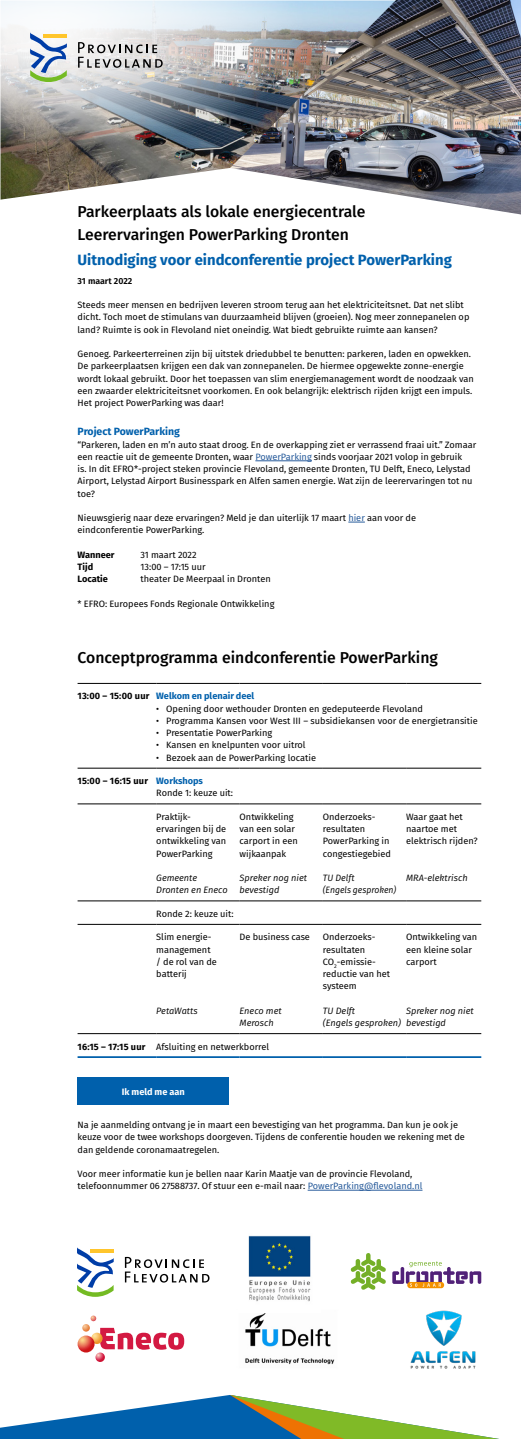
<style>
.page{position:relative;width:521px;height:1439px;background:#fff}
.page>*{position:absolute;margin:0;border:0;box-sizing:border-box;transform-origin:0 0}
.PFL_-_P_Subtitel_oms{font:500 15.75px "Fira Sans";color:#000}
.t1{font:700 14.88px "Fira Sans";color:#0060ac}
.Tussenkop{font:700 10.5px "Fira Sans";color:#0060ac}
.Body{font:9.19px/12.2px "Fira Sans";color:#000}
.Body-2{font:italic 9.19px/12.2px "Fira Sans";color:#000}
.Body-3{font:700 9.19px "Fira Sans";letter-spacing:.02em;color:#000}
.Body-4{font:700 9.19px "Fira Sans";color:#0060ac}
.Body-5{font:700 9.19px "Fira Sans";color:#000}
.Body-6{font:700 9.19px "Fira Sans";color:#fff}
.PFL_-_H3_Alineakop{font:600 8.75px "Fira Sans";color:#000}
.s1{color:#275b9b}
</style>
<div class="page">
<svg style="left:0;top:149px;width:230px;height:19px"></svg>
<img style="left:230px;top:0;width:291px;height:168px">
<img style="left:0;top:0;width:308px;height:149px">
<svg style="left:0;top:168px;width:521px;height:47px"></svg>
<svg style="left:31px;top:32px;width:36px;height:50px"></svg>
<svg style="left:78px;top:42px;width:85px;height:26px"></svg>
<svg style="left:0;top:1395px;width:499px;height:44px"></svg>
<svg style="left:78px;top:1248px;width:36px;height:48px"></svg>
<svg style="left:125px;top:1257px;width:84px;height:25px"></svg>
<img style="left:245px;top:1313px;width:90px;height:52px">
<hr style="left:255px;top:460px;width:57px;height:1px;background:#275b9b">
<svg style="left:348px;top:522px;width:17px;height:1px"></svg>
<hr style="left:308px;top:1190px;width:114px;height:1px;background:#275b9b">
<hr style="left:78px;top:683px;width:78px;height:1px;background:#000">
<hr style="left:156px;top:683px;width:84px;height:1px;background:#000">
<hr style="left:240px;top:683px;width:83px;height:1px;background:#000">
<hr style="left:323px;top:683px;width:83px;height:1px;background:#000">
<hr style="left:406px;top:683px;width:75px;height:1px;background:#000">
<hr style="left:78px;top:768px;width:78px;height:1px;background:#000">
<hr style="left:156px;top:768px;width:84px;height:1px;background:#000">
<hr style="left:240px;top:768px;width:83px;height:1px;background:#000">
<hr style="left:323px;top:768px;width:83px;height:1px;background:#000">
<hr style="left:406px;top:768px;width:75px;height:1px;background:#000">
<hr style="left:78px;top:900px;width:78px;height:1px;background:#000">
<hr style="left:156px;top:900px;width:84px;height:1px;background:#000">
<hr style="left:240px;top:900px;width:83px;height:1px;background:#000">
<hr style="left:323px;top:900px;width:83px;height:1px;background:#000">
<hr style="left:406px;top:900px;width:75px;height:1px;background:#000">
<hr style="left:78px;top:924px;width:78px;height:1px;background:#000">
<hr style="left:156px;top:924px;width:84px;height:1px;background:#000">
<hr style="left:240px;top:924px;width:83px;height:1px;background:#000">
<hr style="left:323px;top:924px;width:83px;height:1px;background:#000">
<hr style="left:406px;top:924px;width:75px;height:1px;background:#000">
<hr style="left:78px;top:1033px;width:78px;height:1px;background:#000">
<hr style="left:156px;top:1033px;width:84px;height:1px;background:#000">
<hr style="left:240px;top:1033px;width:83px;height:1px;background:#000">
<hr style="left:323px;top:1033px;width:83px;height:1px;background:#000">
<hr style="left:406px;top:1033px;width:75px;height:1px;background:#000">
<hr style="left:78px;top:1056px;width:78px;height:2px;background:#0060ac">
<hr style="left:156px;top:1056px;width:84px;height:2px;background:#0060ac">
<hr style="left:240px;top:1056px;width:83px;height:2px;background:#0060ac">
<hr style="left:323px;top:1056px;width:83px;height:2px;background:#0060ac">
<hr style="left:406px;top:1056px;width:75px;height:2px;background:#0060ac">
<hr style="left:78px;top:804px;width:78px;height:1px;background:#000">
<hr style="left:156px;top:804px;width:84px;height:1px;background:#000">
<hr style="left:240px;top:804px;width:83px;height:1px;background:#000">
<hr style="left:323px;top:804px;width:83px;height:1px;background:#000">
<hr style="left:406px;top:804px;width:75px;height:1px;background:#000">
<div style="left:78px;top:1077px;width:151px;height:27px;background:#0060ac"></div>
<img style="left:410px;top:1310px;width:66px;height:59px">
<svg style="left:351px;top:1253px;width:130px;height:36px"></svg>
<img style="left:248px;top:1235px;width:63px;height:67px">
<svg style="left:78px;top:1335px;width:17px;height:17px"></svg>
<svg style="left:82px;top:1315px;width:102px;height:47px"></svg>
<p class="PFL_-_P_Subtitel_oms" style="left:78px;top:198px;width:289px">Parkeerplaats als lokale energiecentrale</p>
<p class="PFL_-_P_Subtitel_oms" style="left:78px;top:222px;width:273px">Leerervaringen PowerParking Dronten</p>
<p class="t1" style="left:78px;top:247px;width:376px">Uitnodiging voor eindconferentie project PowerParking</p>
<h3 class="PFL_-_H3_Alineakop" style="left:78px;top:273px;width:56px">31 maart 2022</h3>
<p class="Body" style="left:78px;top:298px;width:393px">Steeds meer mensen en bedrijven leveren stroom terug aan het elektriciteitsnet. Dat net slibt dicht. Toch moet de stimulans van duurzaamheid blijven (groeien). Nog meer zonnepanelen op land? Ruimte is ook in Flevoland niet oneindig. Wat biedt gebruikte ruimte aan kansen?</p>
<p class="Body" style="left:78px;top:347px;width:398px">Genoeg. Parkeerterreinen zijn bij uitstek driedubbel te benutten: parkeren, laden en opwekken.<br>De parkeerplaatsen krijgen een dak van zonnepanelen. De hiermee opgewekte zonne-energie wordt lokaal gebruikt. Door het toepassen van slim energiemanagement wordt de noodzaak van een zwaarder elektriciteitsnet voorkomen. En ook belangrijk: elektrisch rijden krijgt een impuls.<br>Het project PowerParking was daar!</p>
<p class="Tussenkop" style="left:78px;top:423px;width:104px">Project PowerParking</p>
<p class="Body" style="left:78px;top:438px;width:400px">“Parkeren, laden en m’n auto staat droog. En de overkapping ziet er verrassend fraai uit.” Zomaar een reactie uit de gemeente Dronten, waar <span class="s1">PowerParking</span> sinds voorjaar 2021 volop in gebruik<br>is. In dit EFRO*-project steken provincie Flevoland, gemeente Dronten, TU Delft, Eneco, Lelystad Airport, Lelystad Airport Businesspark en Alfen samen energie. Wat zijn de leerervaringen tot nu toe?</p>
<p class="Body" style="left:78px;top:511px;width:340px">Nieuwsgierig naar deze ervaringen? Meld je dan uiterlijk 17 maart <span class="s1">hier</span> aan voor de eindconferentie PowerParking.</p>
<p class="Body-5" style="left:78px;top:547px;width:38px">Wanneer</p>
<p class="Body" style="left:141px;top:548px;width:58px">31 maart 2022</p>
<p class="Body-3" style="left:78px;top:559px;width:17px">Tijd</p>
<p class="Body" style="left:141px;top:560px;width:67px">13:00 – 17:15 uur</p>
<p class="Body-5" style="left:78px;top:571px;width:32px">Locatie</p>
<p class="Body" style="left:141px;top:573px;width:132px">theater De Meerpaal in Dronten</p>
<p class="Body" style="left:78px;top:597px;width:198px">* EFRO: Europees Fonds Regionale Ontwikkeling</p>
<p class="PFL_-_P_Subtitel_oms" style="left:78px;top:644px;width:362px">Conceptprogramma eindconferentie PowerParking</p>
<p class="Body-3" style="left:78px;top:688px;width:73px">13:00 – 15:00 uur</p>
<p class="Body-4" style="left:156px;top:688px;width:100px">Welkom en plenair deel</p>
<p class="Body" style="left:156px;top:702px;width:268px">• Opening door wethouder Dronten en gedeputeerde Flevoland</p>
<p class="Body" style="left:156px;top:714px;width:323px">• Programma Kansen voor West III – subsidiekansen voor de energietransitie</p>
<p class="Body" style="left:156px;top:726px;width:118px">• Presentatie PowerParking</p>
<p class="Body" style="left:156px;top:739px;width:151px">• Kansen en knelpunten voor uitrol</p>
<p class="Body" style="left:156px;top:751px;width:161px">• Bezoek aan de PowerParking locatie</p>
<p class="Body-3" style="left:78px;top:773px;width:72px">15:00 – 16:15 uur</p>
<p class="Body-4" style="left:156px;top:773px;width:48px">Workshops</p>
<p class="Body" style="left:156px;top:787px;width:78px">Ronde 1: keuze uit:</p>
<p class="Body" style="left:156px;top:810px;width:71px">Praktijk&shy;ervaringen bij de ontwikkeling van<br>PowerParking</p>
<p class="Body-2" style="left:156px;top:871px;width:73px">Gemeente<br>Dronten en Eneco</p>
<p class="Body" style="left:240px;top:810px;width:60px">Ontwikkeling van een solar carport in een wijkaanpak</p>
<p class="Body-2" style="left:240px;top:871px;width:69px">Spreker nog niet bevestigd</p>
<p class="Body" style="left:323px;top:810px;width:69px">Onderzoeks&shy;resultaten<br>PowerParking in congestiegebied</p>
<p class="Body-2" style="left:323px;top:871px;width:75px">TU Delft<br>(Engels gesproken)</p>
<p class="Body" style="left:406px;top:810px;width:73px">Waar gaat het naartoe met elektrisch rijden?</p>
<p class="Body-2" style="left:406px;top:871px;width:63px">MRA-elektrisch</p>
<p class="Body" style="left:156px;top:907px;width:79px">Ronde 2: keuze uit:</p>
<p class="Body" style="left:156px;top:931px;width:62px">Slim energie&shy;management / de rol van de batterij</p>
<p class="Body-2" style="left:156px;top:1004px;width:43px">PetaWatts</p>
<p class="Body" style="left:240px;top:931px;width:72px">De business case</p>
<p class="Body-2" style="left:240px;top:1004px;width:44px">Eneco met<br>Merosch</p>
<p class="Body" style="left:406px;top:931px;width:72px">Ontwikkeling van een kleine solar carport</p>
<p class="Body-2" style="left:406px;top:1004px;width:69px">Spreker nog niet bevestigd</p>
<p class="Body" style="left:323px;top:931px;width:53px">Onderzoeks&shy;resultaten</p>
<p class="Body" style="left:323px;top:955px;width:69px">CO<sub>2</sub>-emissie&shy;reductie van het systeem</p>
<p class="Body-2" style="left:323px;top:1004px;width:34px">TU Delft</p>
<p class="Body-2" style="left:323px;top:1016px;width:80px">(Engels gesproken)</p>
<p class="Body-3" style="left:78px;top:1038px;width:69px">16:15 – 17:15 uur</p>
<p class="Body" style="left:156px;top:1040px;width:114px">Afsluiting en netwerkborrel</p>
<p class="Body-6" style="left:122px;top:1084px;width:64px">Ik meld me aan</p>
<p class="Body" style="left:78px;top:1118px;width:389px">Na je aanmelding ontvang je in maart een bevestiging van het programma. Dan kun je ook je keuze voor de twee workshops doorgeven. Tijdens de conferentie houden we rekening met de dan geldende coronamaatregelen.</p>
<p class="Body" style="left:78px;top:1167px;width:346px">Voor meer informatie kun je bellen naar Karin Maatje van de provincie Flevoland, telefoonnummer 06 27588737. Of stuur een e-mail naar: <span class="s1">PowerParking@flevoland.nl</span></p>
</div>
